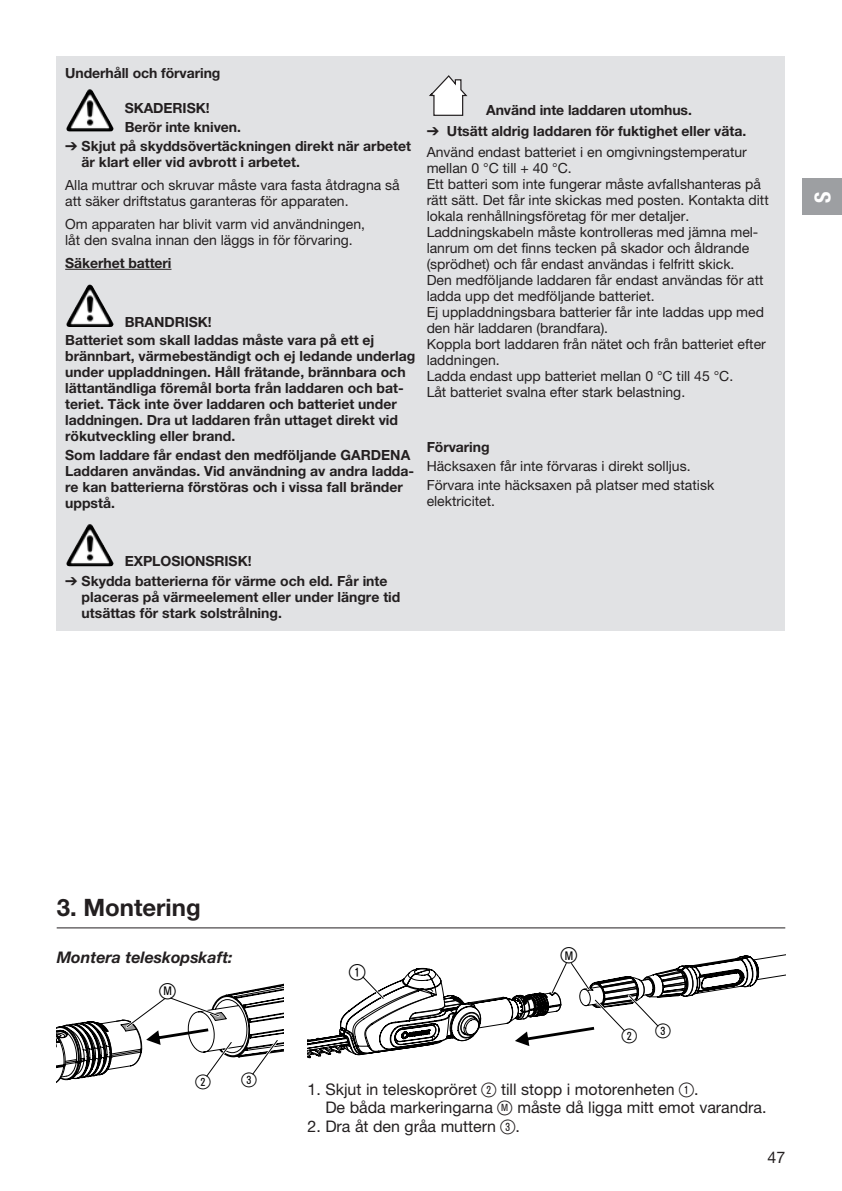
<style>
.page{position:relative;width:842px;height:1191px;background:#fff}
.page>*{position:absolute;margin:0;border:0;box-sizing:border-box;transform-origin:0 0}
.t1{font:700 24px "GARDENA Pro";color:#231f20}
.t2{font:22px "Ziffernim Kreisund Quadrat BQ";color:#000}
.t3{font:22px "GARDENA Pro Bo Cond";color:#fff}
.t4{font:20px "Ziffernim Kreisund Quadrat BQ";color:#000}
.t5{font:16px/18.4px "GARDENA Pro";color:#231f20}
.t6{font:italic 700 16px "GARDENA Pro";color:#231f20}
.t7{font:14px/16px "GARDENA Pro";color:#231f20}
.t8{font:700 14px/16px "GARDENA Pro";color:#231f20}
.s1{font-family:"Formdruck";font-weight:400}
.s2{font-weight:400}
.s3{font-family:"Ziffernim Kreisund Quadrat BQ";font-size:20px}
</style>
<div class="page">
<div style="left:57px;top:57px;width:728px;height:574px;background:#e1e2e4"></div>
<hr style="left:65px;top:269px;width:106px;height:1px;background:#231f20">
<img style="left:68px;top:89px;width:21px;height:36px">
<img style="left:68px;top:285px;width:21px;height:35px">
<img style="left:68px;top:524px;width:21px;height:35px">
<svg style="left:429px;top:75px;width:39px;height:41px"></svg>
<hr style="left:57px;top:927px;width:728px;height:1px;background:#231f20">
<svg style="left:57px;top:983px;width:226px;height:100px"></svg>
<svg style="left:308px;top:954px;width:477px;height:105px"></svg>
<div style="left:802px;top:179px;width:40px;height:36px;background:#9d9fa2"></div>
<p class="t8" style="left:65px;top:65px;width:157px">Underhåll och förvaring</p>
<p class="t8" style="left:125px;top:100px;width:86px">SKADERISK!</p>
<p class="t8" style="left:125px;top:118px;width:118px">Berör inte kniven.</p>
<p class="t8" style="left:65px;top:137px;width:347px"><span class="s1">V</span> Skjut på skyddsövertäckningen direkt när arbetet</p>
<p class="t8" style="left:82px;top:153px;width:220px">är klart eller vid avbrott i arbetet.</p>
<p class="t7" style="left:65px;top:176px;width:336px">Alla muttrar och skruvar måste vara fasta åtdragna så att säker driftstatus garanteras för apparaten.</p>
<p class="t7" style="left:65px;top:216px;width:301px">Om apparaten har blivit varm vid användningen, låt den svalna innan den läggs in för förvaring.</p>
<p class="t8" style="left:65px;top:254px;width:108px">Säkerhet batteri</p>
<p class="t8" style="left:65px;top:312px;width:311px;line-height:18.8px;text-indent:60px">BRANDRISK!<br>Batteriet som skall laddas måste vara på ett ej</p>
<p class="t8" style="left:65px;top:348px;width:352px">brännbart, värmebeständigt och ej ledande underlag under uppladdningen. Håll frätande, brännbara och lättantändliga föremål borta från laddaren och bat&shy;teriet. Täck inte över laddaren och batteriet under laddningen. Dra ut laddaren från uttaget direkt vid rökutveckling eller brand.</p>
<p class="t8" style="left:65px;top:447px;width:351px">Som laddare får endast den medföljande GARDENA Laddaren användas. Vid användning av andra ladda&shy;re kan batterierna förstöras och i vissa fall bränder uppstå.</p>
<p class="t8" style="left:427px;top:99px;width:322px;line-height:21.2px;text-align:center">Använd inte laddaren utomhus.<br><span class="s1">V</span> Utsätt aldrig laddaren för fuktighet eller väta.<br><span class="s2">Använd endast batteriet i en omgivningstemperatur</span></p>
<p class="t7" style="left:427px;top:160px;width:344px">mellan 0 °C till + 40 °C.<br>Ett batteri som inte fungerar måste avfallshanteras på rätt sätt. Det får inte skickas med posten. Kontakta ditt lokala renhållningsföretag för mer detaljer.<br>Laddningskabeln måste kontrolleras med jämna mel&shy;lanrum om det finns tecken på skador och åldrande (sprödhet) och får endast användas i felfritt skick.<br>Den medföljande laddaren får endast användas för att ladda upp det medföljande batteriet.<br>Ej uppladdningsbara batterier får inte laddas upp med den här laddaren (brandfara).<br>Koppla bort laddaren från nätet och från batteriet efter laddningen.<br>Ladda endast upp batteriet mellan 0 °C till 45 °C.<br>Låt batteriet svalna efter stark belastning.</p>
<p class="t8" style="left:427px;top:439px;width:64px">Förvaring</p>
<p class="t7" style="left:427px;top:456px;width:289px;line-height:18.8px">Häcksaxen får inte förvaras i direkt solljus.<br>Förvara inte häcksaxen på platser med statisk</p>
<p class="t7" style="left:427px;top:492px;width:70px">elektricitet.</p>
<p class="t8" style="left:65px;top:550px;width:324px;line-height:20.6px;text-indent:60px">EXPLOSIONSRISK!<br><span class="s1">V</span> Skydda batterierna för värme och eld. Får inte</p>
<p class="t8" style="left:82px;top:589px;width:320px">placeras på värmeelement eller under längre tid utsättas för stark solstrålning.</p>
<h2 class="t3" style="left:809px;top:202px;width:13px;rotate:-90deg">S</h2>
<h1 class="t1" style="left:57px;top:892px;width:145px">3. Montering</h1>
<p class="t6" style="left:57px;top:947px;width:178px">Montera teleskopskaft:</p>
<h2 class="t2" style="left:160px;top:978px;width:18px">ß<sup>M</sup></h2>
<h3 class="t4" style="left:196px;top:1070px;width:17px">2</h3>
<h3 class="t4" style="left:242px;top:1068px;width:17px">3</h3>
<h2 class="t2" style="left:349px;top:959px;width:18px">1</h2>
<h2 class="t2" style="left:561px;top:943px;width:18px">ß<sup>M</sup></h2>
<h3 class="t4" style="left:622px;top:1021px;width:51px">2 3</h3>
<p class="t5" style="left:325px;top:1080px;width:443px;text-indent:-18px">1. Skjut in teleskopröret <span class="s3">2</span> till stopp i motorenheten <span class="s3">1</span>.<br>De båda markeringarna <span class="s3">ß</span><sup>M</sup> måste då ligga mitt emot varandra.</p>
<p class="t5" style="left:308px;top:1116px;width:214px">2. Dra åt den gråa muttern <span class="s3">3</span>.</p>
<p class="t5" style="left:767px;top:1147px;width:19px">47</p>
</div>
